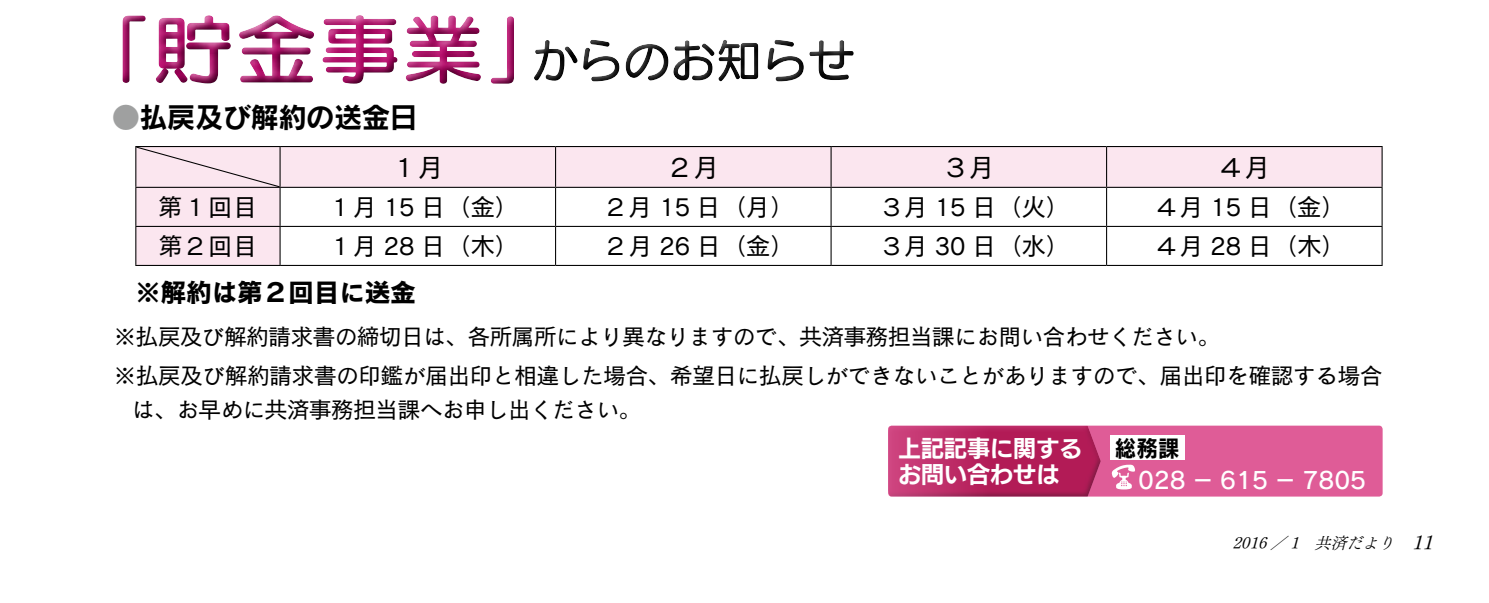
<style>
.page{position:relative;width:1489px;height:603px;background:#fff}
.page>*{position:absolute;margin:0;border:0;box-sizing:border-box;transform-origin:0 0}
.t1{font:75.75px "Seurat Pro N DB";color:#be006a;scale:1.1 1}
.t2{font:28.25px "Rodin Pro N B";letter-spacing:-.02em;color:#000}
.t3{font:26.5px "Cezanne Pro N B";letter-spacing:-.04em;color:#000}
.t4{font:26.5px "Cezanne Pro N M";color:#000}
.t5{font:24.75px "Cezanne Pro N M";color:#000}
.t6{font:23px/39px "Cezanne Pro N M";letter-spacing:-.04em;color:#000}
.t7{font:23px/26.5px "New Rodin Pro N B";color:#fff}
.t8{font:23px "Rodin Pro N DB";color:#fff}
.t9{font:23px "Rodin Pro N B";color:#000;scale:.94 1}
.t10{font:italic 16px "Tsuku Min Pr 6 N R";color:#000}
.s1{color:#9fa0a0}
.s2{font-size:19.5px}
</style>
<div class="page">
<svg style="left:136px;top:147px;width:1245px;height:118px"></svg>
<hr style="left:135px;top:146px;width:145px;height:1px;background:#000">
<hr style="left:135px;top:147px;width:1px;height:40px;background:#000">
<hr style="left:280px;top:146px;width:275px;height:1px;background:#000">
<hr style="left:279px;top:147px;width:1px;height:40px;background:#000">
<hr style="left:555px;top:146px;width:276px;height:1px;background:#000">
<hr style="left:555px;top:147px;width:1px;height:40px;background:#000">
<hr style="left:831px;top:146px;width:275px;height:1px;background:#000">
<hr style="left:830px;top:147px;width:1px;height:40px;background:#000">
<hr style="left:1106px;top:146px;width:276px;height:1px;background:#000">
<hr style="left:1105px;top:147px;width:2px;height:40px;background:#000">
<hr style="left:1381px;top:147px;width:1px;height:40px;background:#000">
<hr style="left:135px;top:187px;width:145px;height:1px;background:#000">
<hr style="left:135px;top:188px;width:1px;height:38px;background:#000">
<hr style="left:280px;top:187px;width:275px;height:1px;background:#000">
<hr style="left:279px;top:188px;width:1px;height:38px;background:#000">
<hr style="left:555px;top:187px;width:276px;height:1px;background:#000">
<hr style="left:555px;top:188px;width:1px;height:38px;background:#000">
<hr style="left:831px;top:187px;width:275px;height:1px;background:#000">
<hr style="left:830px;top:188px;width:1px;height:38px;background:#000">
<hr style="left:1106px;top:187px;width:276px;height:1px;background:#000">
<hr style="left:1105px;top:188px;width:2px;height:38px;background:#000">
<hr style="left:1381px;top:188px;width:1px;height:38px;background:#000">
<hr style="left:135px;top:226px;width:145px;height:1px;background:#000">
<hr style="left:135px;top:227px;width:1px;height:38px;background:#000">
<hr style="left:280px;top:226px;width:275px;height:1px;background:#000">
<hr style="left:279px;top:227px;width:1px;height:38px;background:#000">
<hr style="left:555px;top:226px;width:276px;height:1px;background:#000">
<hr style="left:555px;top:227px;width:1px;height:38px;background:#000">
<hr style="left:831px;top:226px;width:275px;height:1px;background:#000">
<hr style="left:830px;top:227px;width:1px;height:38px;background:#000">
<hr style="left:1106px;top:226px;width:276px;height:1px;background:#000">
<hr style="left:1105px;top:227px;width:2px;height:38px;background:#000">
<hr style="left:1381px;top:227px;width:1px;height:38px;background:#000">
<hr style="left:135px;top:265px;width:145px;height:1px;background:#000">
<hr style="left:280px;top:265px;width:275px;height:1px;background:#000">
<hr style="left:555px;top:265px;width:276px;height:1px;background:#000">
<hr style="left:831px;top:265px;width:275px;height:1px;background:#000">
<hr style="left:1106px;top:265px;width:276px;height:1px;background:#000">
<svg style="left:136px;top:147px;width:143px;height:40px;background:#f1dde6"></svg>
<div style="left:113px;top:9px;width:414px;height:89px;background:#000;opacity:.75"></div>
<div style="left:521px;top:26px;width:341px;height:62px;background:#fff"></div>
<div style="left:524px;top:34px;width:342px;height:58px;background:#000;opacity:.75"></div>
<div style="left:888px;top:425px;width:494px;height:71px;background:#df5c97;border-radius:4px"></div>
<div style="left:882px;top:422px;width:227px;height:75px;background:#000;opacity:.5"></div>
<svg style="left:1111px;top:464px;width:23px;height:25px"></svg>
<div style="left:1109px;top:435px;width:75px;height:25px;background:#fff"></div>
<h1 class="t1" style="left:68px;top:-1px;width:456px">「貯金事業」</h1>
<p class="t2" style="left:112px;top:99px;width:308px"><span class="s1">●</span>払戻及び解約の送金日</p>
<p class="t4" style="left:391px;top:150px;width:55px">１月</p>
<p class="t4" style="left:666px;top:150px;width:55px">２月</p>
<p class="t4" style="left:942px;top:150px;width:55px">３月</p>
<p class="t4" style="left:1217px;top:150px;width:55px">４月</p>
<p class="t5" style="left:158px;top:191px;width:101px">第１回目</p>
<p class="t5" style="left:328px;top:191px;width:193px">１月 15 日（金）</p>
<p class="t5" style="left:603px;top:191px;width:193px">２月 15 日（月）</p>
<p class="t5" style="left:879px;top:191px;width:193px">３月 15 日（火）</p>
<p class="t5" style="left:1154px;top:191px;width:193px">４月 15 日（金）</p>
<p class="t5" style="left:158px;top:230px;width:101px">第２回目</p>
<p class="t5" style="left:328px;top:230px;width:193px">１月 28 日（木）</p>
<p class="t5" style="left:603px;top:230px;width:193px">２月 26 日（金）</p>
<p class="t5" style="left:879px;top:230px;width:193px">３月 30 日（水）</p>
<p class="t5" style="left:1154px;top:230px;width:193px">４月 28 日（木）</p>
<p class="t3" style="left:135px;top:276px;width:283px">※解約は第２回目に送金</p>
<p class="t6" style="left:113px;top:316px;width:1270px">※払戻及び解約請求書の締切日は、各所属所により異なりますので、共済事務担当課にお問い合わせください。<br>※払戻及び解約請求書の印鑑が届出印と相違した場合、希望日に払戻しができないことがありますので、届出印を確認する場合</p>
<p class="t6" style="left:132px;top:389px;width:511px">は、お早めに共済事務担当課へお申し出ください。</p>
<p class="t7" style="left:898px;top:432px;width:186px">上記記事に関するお問い合わせは</p>
<p class="t9" style="left:1114px;top:432px;width:71px">総務課</p>
<p class="t8" style="left:1137px;top:464px;width:230px">028 － 615 － 7805</p>
<p class="t10" style="left:1232px;top:528px;width:209px">2016 ／ 1　共済だより　<span class="s2">11</span></p>
</div>
